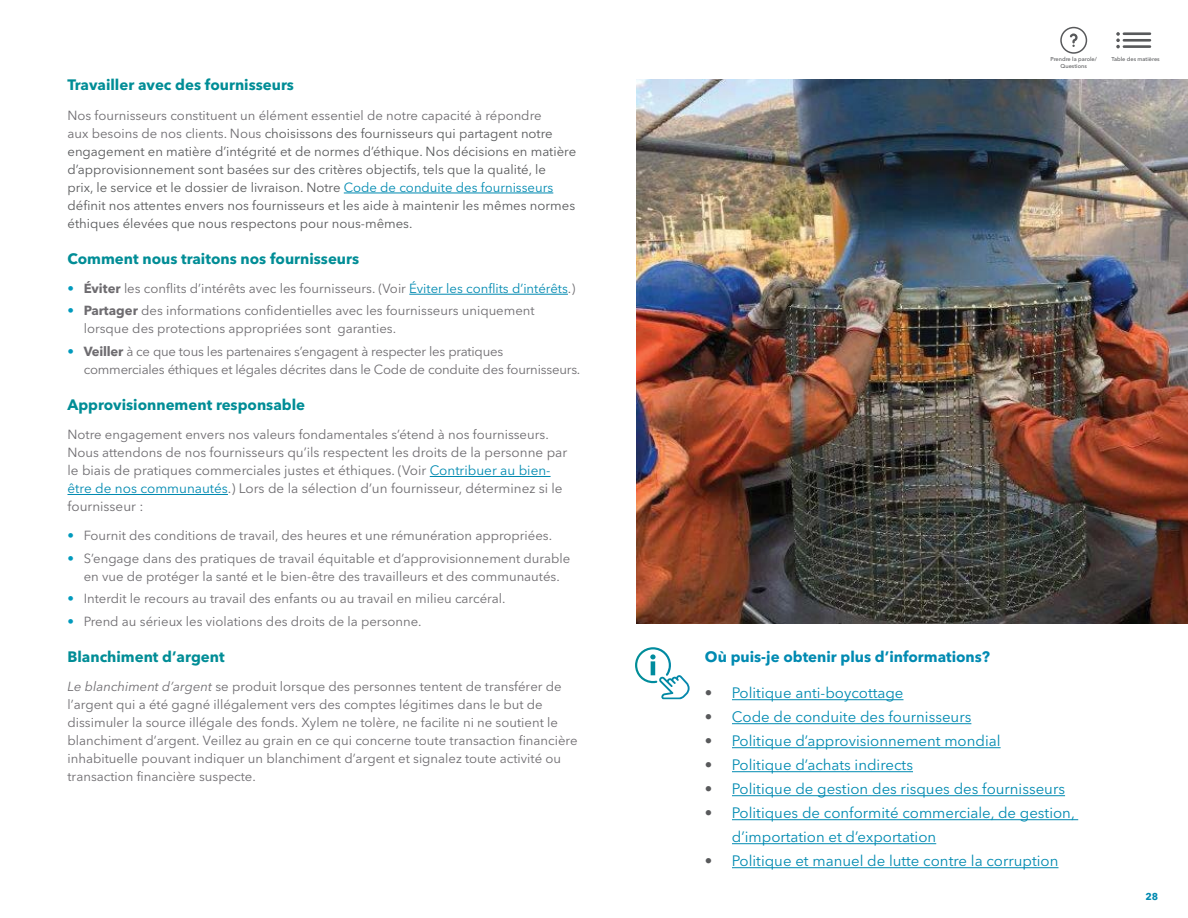
<style>
.page{position:relative;width:1188px;height:918px;background:#fff}
.page>*{position:absolute;margin:0;border:0;box-sizing:border-box;transform-origin:0 0}
.t1{font:15px/24px "Avenir Next LT Pro";color:#008ab1}
.t2{font:700 15px "Avenir Next LT Pro";color:#008d96}
.t3{font:700 15px "Avenir Next LT Pro";color:#008ab1}
.t4{font:13.5px/18px "Avenir Next LT Pro";color:#6e6c70}
.t5{font:13.2px/18px "Avenir Next LT Pro";color:#6e6c70}
.t6{font:13.2px/18px "Avenir Next LT Pro";color:#58595b}
.t7{font:700 9.9px "Avenir Next LT Pro";color:#008ab1}
.t8{font:500 5.7px/6.8px "Avenir Next LT Pro";color:#58595b;text-align:center}
.s1{color:#6e6c70}
.s2{color:#008ab1}
.s3{font-weight:700;color:#009abd}
.s4{font-weight:700}
.s5{font-size:13.2px}
.s6{color:#009abd}
.s7{font-style:italic}
.s8{color:#58595b}
</style>
<div class="page">
<svg style="left:1070px;top:33px;width:8px;height:14px"></svg>
<div style="left:1060px;top:27px;width:27px;height:27px;border:2px solid #58595b;border-radius:50%"></div>
<hr style="left:1124px;top:32px;width:26px;height:3px;background:#58595b">
<hr style="left:1124px;top:39px;width:26px;height:3px;background:#58595b">
<hr style="left:1124px;top:45px;width:26px;height:3px;background:#58595b">
<svg style="left:1116px;top:32px;width:4px;height:16px"></svg>
<hr style="left:344px;top:193px;width:209px;height:1px;background:#008ab1">
<hr style="left:409px;top:294px;width:159px;height:1px;background:#008ab1">
<hr style="left:430px;top:476px;width:121px;height:1px;background:#008ab1">
<hr style="left:68px;top:494px;width:160px;height:1px;background:#008ab1">
<img style="left:636px;top:80px;width:552px;height:543px">
<svg style="left:635px;top:647px;width:55px;height:52px"></svg>
<hr style="left:732px;top:699px;width:172px;height:1px;background:#008ab1">
<hr style="left:732px;top:723px;width:239px;height:1px;background:#008ab1">
<hr style="left:732px;top:747px;width:269px;height:1px;background:#008ab1">
<hr style="left:732px;top:771px;width:181px;height:1px;background:#008ab1">
<hr style="left:732px;top:795px;width:333px;height:1px;background:#008ab1">
<hr style="left:732px;top:819px;width:346px;height:1px;background:#008ab1">
<hr style="left:732px;top:843px;width:204px;height:1px;background:#008ab1">
<hr style="left:732px;top:867px;width:327px;height:1px;background:#008ab1">
<p class="t8" style="left:1051px;top:56px;width:48px">Prendre la parole/<br>Questions</p>
<p class="t8" style="left:1112px;top:56px;width:50px">Table des matières</p>
<p class="t2" style="left:68px;top:76px;width:228px">Travailler avec des fournisseurs</p>
<p class="t6" style="left:68px;top:106px;width:510px"><span class="s1">Nos fournisseurs constituent un élément essentiel de notre capacité à répondre<br>aux besoins de nos clients. Nous</span> choisissons des fournisseurs qui partagent notre engagement en matière d’intégrité et de normes d’éthique. Nos décisions en matière d’approvisionnement sont basées sur des critères objectifs, tels que la qualité, le<br>prix, le service et le dossier de livraison. Notre <span class="s2">Code de conduite des fournisseurs </span>définit nos attentes envers nos fournisseurs et les aide à maintenir les mêmes normes éthiques élevées que nous respectons pour nous-mêmes.</p>
<p class="t2" style="left:68px;top:249px;width:293px">Comment nous traitons nos fournisseurs</p>
<p class="t5" style="left:68px;top:279px;width:509px"><span class="s3">•</span> <span class="s4">Éviter</span> les conflits d’intérêts avec les fournisseurs. (Voir <span class="s2">Éviter les conflits d’intérêts</span>.)</p>
<p class="t5" style="left:84px;top:302px;width:453px;text-indent:-16px"><span class="s3">•</span> <span class="s4">Partager</span> des informations confidentielles avec les fournisseurs uniquement lorsque des protections appropriées sont garanties.</p>
<p class="t5" style="left:84px;top:342px;width:498px;text-indent:-16px"><span class="s3">•</span> <span class="s4">Veiller</span> à ce que tous les partenaires s’engagent à respecter les pratiques commerciales éthiques et légales décrites dans le Code de conduite des fournisseurs.</p>
<p class="t2" style="left:68px;top:395px;width:239px">Approvisionnement responsable</p>
<p class="t5" style="left:68px;top:426px;width:483px">Notre engagement envers nos valeurs fondamentales s’étend à nos fournisseurs.</p>
<p class="t4" style="left:68px;top:443px;width:501px"><span class="s5">Nous attendons de nos</span> fournisseurs qu’ils respectent les droits de la personne par le biais de pratiques commerciales justes et éthiques. (Voir <span class="s2">Contribuer au bien&shy;être de nos communautés</span>.) Lors de la sélection d’un fournisseur, déterminez si le fournisseur :</p>
<p class="t5" style="left:68px;top:527px;width:486px"><span class="s6">•</span> Fournit des conditions de travail, des heures et une rémunération appropriées.</p>
<p class="t5" style="left:68px;top:549px;width:504px;text-align:center"><span class="s6">•</span> S’engage dans des pratiques de travail équitable et d’approvisionnement durable en vue de protéger la santé et le bien-être des travailleurs et des communautés.</p>
<p class="t5" style="left:68px;top:590px;width:440px"><span class="s6">•</span> Interdit le recours au travail des enfants ou au travail en milieu carcéral.</p>
<p class="t5" style="left:68px;top:612px;width:356px"><span class="s6">•</span> Prend au sérieux les violations des droits de la personne.</p>
<p class="t2" style="left:68px;top:647px;width:159px">Blanchiment d’argent</p>
<p class="t5" style="left:68px;top:678px;width:512px"><span class="s7">Le blanchiment d’argent</span> se produit lorsque des personnes tentent de transférer de l’argent qui a été gagné illégalement vers des comptes légitimes dans le but de dissimuler la source illégale des fonds. Xylem ne tolère, ne facilite ni ne soutient le blanchiment d’argent. Veillez au grain en ce qui concerne toute transaction financière inhabituelle pouvant indiquer un blanchiment d’argent et signalez toute activité ou transaction financière suspecte.</p>
<p class="t1" style="left:705px;top:681px;width:200px"><span class="s8">•</span> Politique anti-boycottage</p>
<p class="t3" style="left:705px;top:648px;width:287px">Où puis-je obtenir plus d’informations?</p>
<p class="t1" style="left:705px;top:705px;width:268px"><span class="s8">•</span> Code de conduite des fournisseurs</p>
<p class="t1" style="left:705px;top:729px;width:297px"><span class="s8">•</span> Politique d’approvisionnement mondial</p>
<p class="t1" style="left:705px;top:753px;width:210px"><span class="s8">•</span> Politique d’achats indirects</p>
<p class="t1" style="left:705px;top:777px;width:362px"><span class="s8">•</span> Politique de gestion des risques des fournisseurs</p>
<p class="t1" style="left:732px;top:801px;width:344px;text-indent:-27px"><span class="s8">•</span> Politiques de conformité commerciale, de gestion, d’importation et d’exportation</p>
<p class="t1" style="left:705px;top:849px;width:355px"><span class="s8">•</span> Politique et manuel de lutte contre la corruption</p>
<p class="t7" style="left:1146px;top:891px;width:14px">28</p>
</div>
